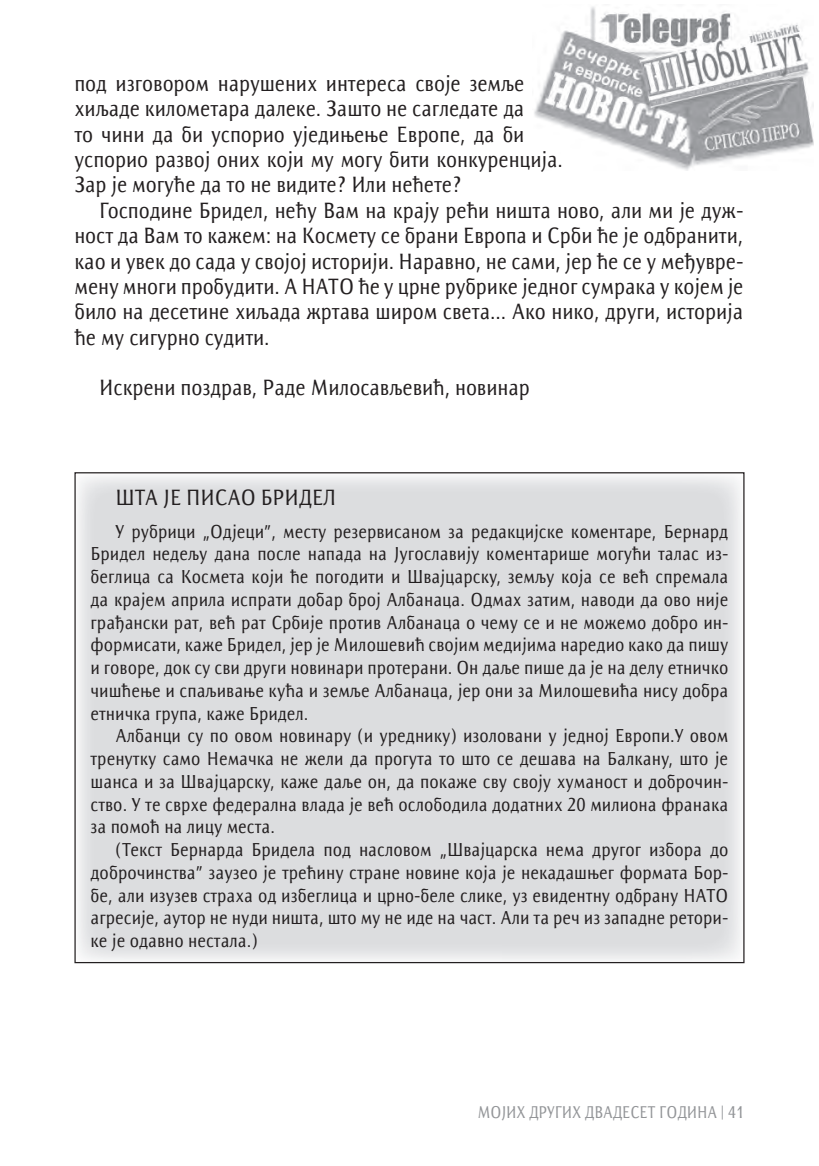
<style>
.page{position:relative;width:819px;height:1166px;background:#fff}
.page>*{position:absolute;margin:0;border:0;box-sizing:border-box;transform-origin:0 0}
.t1{font:22.75px/25.4px "Resavska BG Sans";letter-spacing:-.005em;color:#231f20;scale:.9 1}
.t2{font:19.25px/22.8px "Resavska BG Sans";color:#231f20;text-align:justify;scale:.9 1}
.t3{font:17.5px "Resavska BG Sans";letter-spacing:-.01em;color:#939598;scale:.85 1}
</style>
<div class="page">
<img style="left:534px;top:6px;width:279px;height:165px">
<p class="t1" style="left:74px;top:71px;width:544px">под изговором нарушених интереса своје земље хиљаде километара далеке. Зашто не сагледате да<br>то чини да би успорио уједињење Европе, да би успорио развој оних који му могу бити конкуренција.<br>Зар је могуће да то не видите? Или нећете?</p>
<p class="t1" style="left:74px;top:198px;width:744px;text-align:justify;text-indent:25px">Господине Бридел, нећу Вам на крају рећи ништа ново, али ми је дуж&shy;ност да Вам то кажем: на Космету се брани Европа и Срби ће је одбранити, као и увек до сада у својој историји. Наравно, не сами, јер ће се у међувре&shy;мену многи пробудити. А НАТО ће у црне рубрике једног сумрака у којем је било на десетине хиљада жртава широм света... Ако нико, други, историја ће му сигурно судити.</p>
<p class="t1" style="left:99px;top:375px;width:480px">Искрени поздрав, Раде Милосављевић, новинар</p>
<p class="t1" style="left:115px;top:484px;width:247px">ШТА ЈЕ ПИСАО БРИДЕЛ</p>
<p class="t2" style="left:91px;top:520px;width:710px;text-indent:25px">У рубрици „Одјеци”, месту резервисаном за редакцијске коментаре, Бернард Бридел недељу дана после напада на Југославију коментарише могући талас из&shy;беглица са Космета који ће погодити и Швајцарску, земљу која се већ спремала да крајем априла испрати добар број Албанаца. Одмах затим, наводи да ово није грађански рат, већ рат Србије против Албанаца о чему се и не можемо добро ин&shy;формисати, каже Бридел, јер је Милошевић својим медијима наредио како да пишу и говоре, док су сви други новинари протерани. Он даље пише да је на делу етничко чишћење и спаљивање кућа и земље Албанаца, јер они за Милошевића нису добра етничка група, каже Бридел.</p>
<p class="t2" style="left:91px;top:724px;width:710px;text-indent:25px">Албанци су по овом новинару (и уреднику) изоловани у једној Европи.У овом тренутку само Немачка не жели да прогута то што се дешава на Балкану, што је шанса и за Швајцарску, каже даље он, да покаже сву своју хуманост и доброчин&shy;ство. У те сврхе федерална влада је већ ослободила додатних 20 милиона франака за помоћ на лицу места.</p>
<p class="t2" style="left:91px;top:838px;width:710px;text-indent:25px">(Текст Бернарда Бридела под насловом „Швајцарска нема другог избора до доброчинства” заузео је трећину стране новине која је некадашњег формата Бор&shy;бе, али изузев страха од избеглица и црно-беле слике, уз евидентну одбрану НАТО агресије, аутор не нуди ништа, што му не иде на част. Али та реч из западне ретори&shy;ке је одавно нестала.)</p>
<p class="t3" style="left:477px;top:1102px;width:315px">МОЈИХ ДРУГИХ ДВАДЕСЕТ ГОДИНА | 41</p>
</div>
